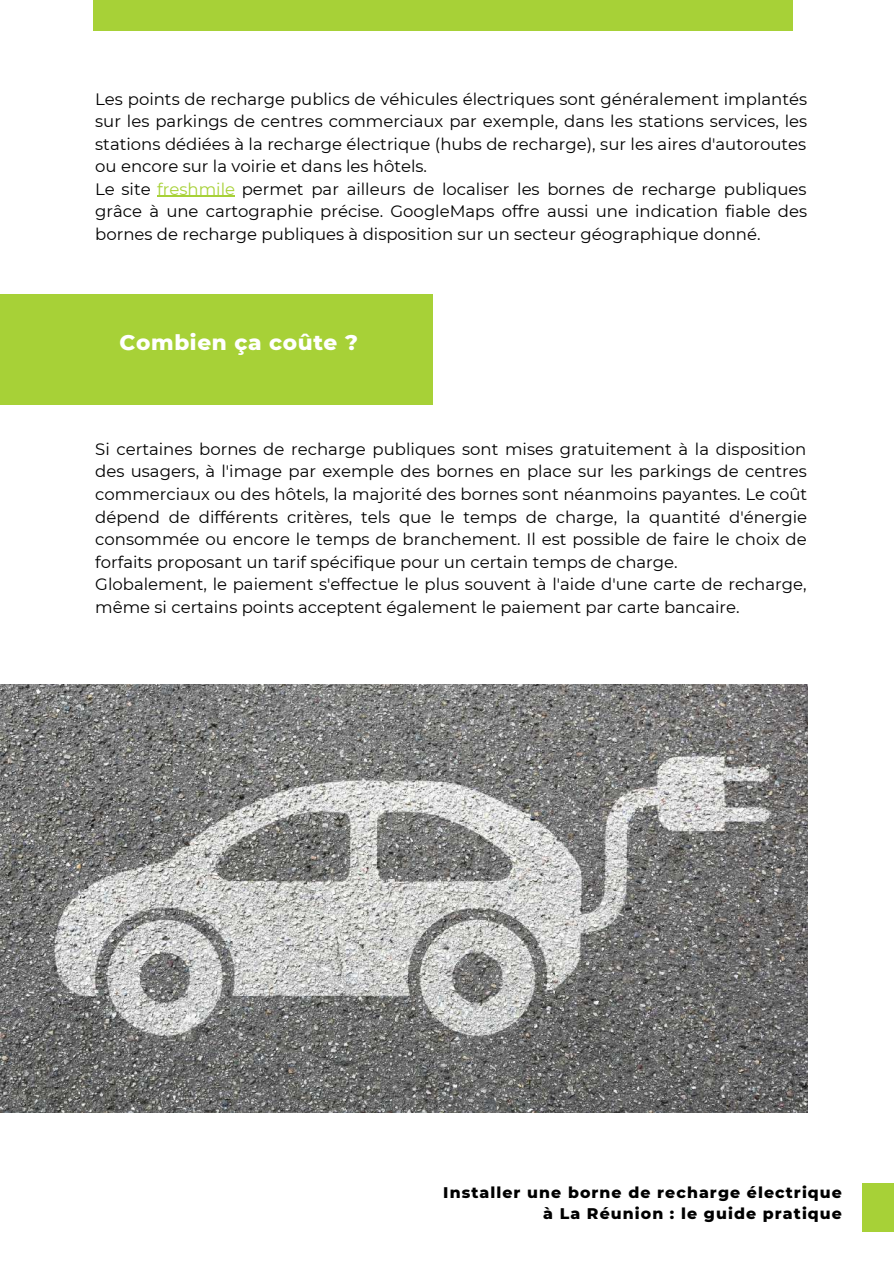
<style>
.page{position:relative;width:894px;height:1264px;background:#fff}
.page>*{position:absolute;margin:0;border:0;box-sizing:border-box;transform-origin:0 0}
.t1{font:800 21.6px "Montserrat";letter-spacing:.03em;color:#fff}
.t2{font:16.5px/22.5px "Montserrat";color:#000}
.t3{font:800 15.75px/21.5px "Montserrat";letter-spacing:.07em;color:#000;text-align:right}
.s1{color:#a7d137}
</style>
<div class="page">
<hr style="left:157px;top:196px;width:78px;height:1px;background:#a7d137">
<div style="left:93px;top:0;width:699px;height:31px;background:#a7d137"></div>
<div style="left:862px;top:1183px;width:31px;height:48px;background:#a7d137"></div>
<img style="left:0;top:684px;width:807px;height:428px">
<div style="left:0;top:294px;width:432px;height:111px;background:#a7d137"></div>
<p class="t2" style="left:95px;top:87px;width:713px">Les points de recharge publics de véhicules électriques sont généralement implantés sur les parkings de centres commerciaux par exemple, dans les stations services, les stations dédiées à la recharge électrique (hubs de recharge), sur les aires d'autoroutes ou encore sur la voirie et dans les hôtels.<br>Le site <span class="s1">freshmile</span> permet par ailleurs de localiser les bornes de recharge publiques grâce à une cartographie précise. GoogleMaps offre aussi une indication fiable des bornes de recharge publiques à disposition sur un secteur géographique donné.</p>
<h1 class="t1" style="left:120px;top:328px;width:240px">Combien ça coûte ?</h1>
<p class="t2" style="left:95px;top:438px;width:713px">Si certaines bornes de recharge publiques sont mises gratuitement à la disposition des usagers, à l'image par exemple des bornes en place sur les parkings de centres commerciaux ou des hôtels, la majorité des bornes sont néanmoins payantes. Le coût dépend de différents critères, tels que le temps de charge, la quantité d'énergie consommée ou encore le temps de branchement. Il est possible de faire le choix de forfaits proposant un tarif spécifique pour un certain temps de charge.<br>Globalement, le paiement s'effectue le plus souvent à l'aide d'une carte de recharge, même si certains points acceptent également le paiement par carte bancaire.</p>
<p class="t3" style="left:443px;top:1181px;width:400px">Installer une borne de recharge électrique à La Réunion : le guide pratique</p>
</div>
